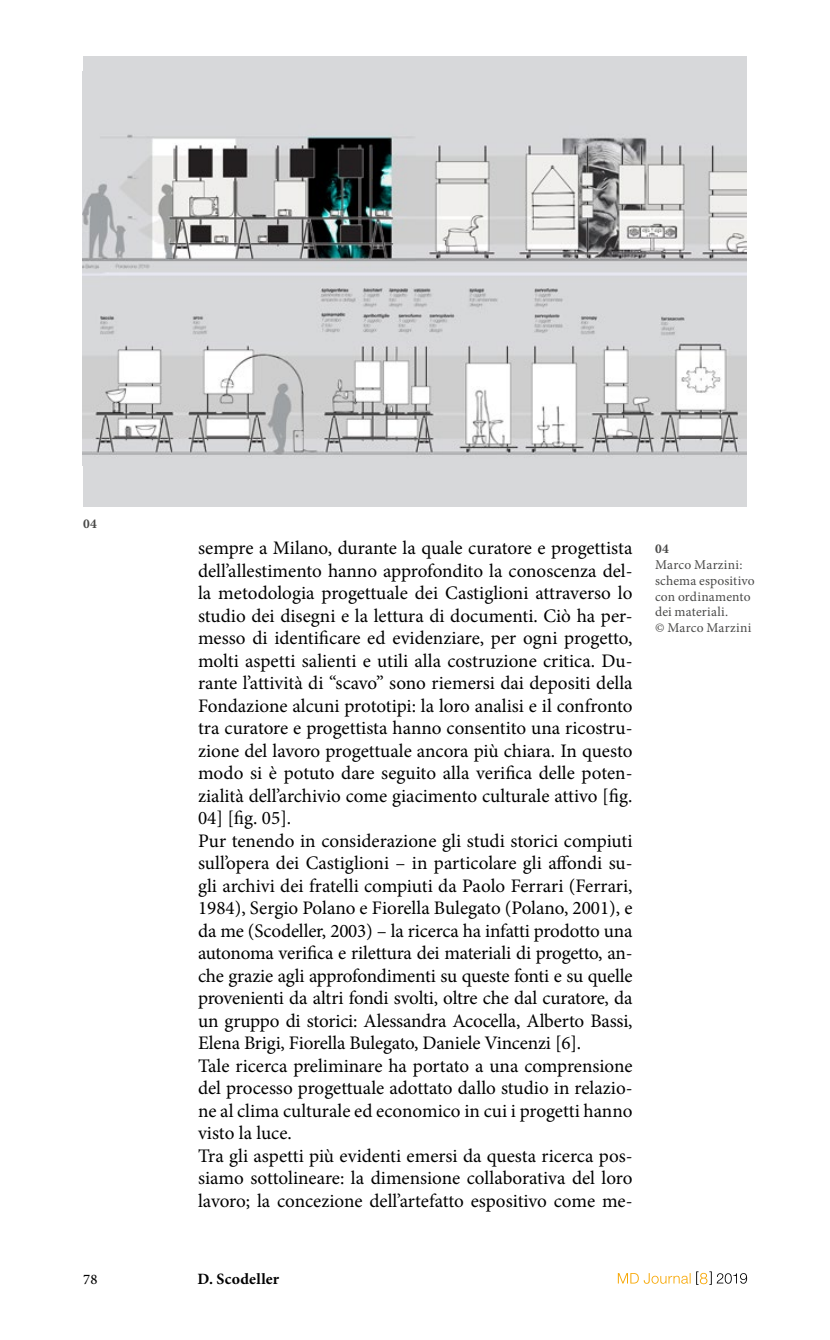
<style>
.page{position:relative;width:830px;height:1340px;background:#fff}
.page>*{position:absolute;margin:0;border:0;box-sizing:border-box;transform-origin:0 0}
.t1{font:19.12px/22.5px "Minion Pro";letter-spacing:-.005em;color:#000}
.t2{font:700 15.75px "Minion Pro";letter-spacing:.02em;color:#000}
.t3{font:500 14.62px "Minion Pro";color:#000}
.t4{font:13.5px/15.8px "Minion Pro";letter-spacing:.01em;color:#4a4a49}
.t5{font:700 13.5px "Minion Pro";color:#4a4a49}
</style>
<div class="page">
<svg style="left:617px;top:1271px;width:129px;height:13px"></svg>
<div style="left:83px;top:56px;width:663px;height:451px;background:#d7d8da"></div>
<img style="left:83px;top:134px;width:663px;height:323px">
<p class="t5" style="left:83px;top:514px;width:16px">04</p>
<p class="t1" style="left:198px;top:537px;width:436px">sempre a Milano, durante la quale curatore e progettista dell’allestimento hanno approfondito la conoscenza del&shy;la metodologia progettuale dei Castiglioni attraverso lo studio dei disegni e la lettura di documenti. Ciò ha per&shy;messo di identificare ed evidenziare, per ogni progetto, molti aspetti salienti e utili alla costruzione critica. Du&shy;rante l’attività di “scavo” sono riemersi dai depositi della Fondazione alcuni prototipi: la loro analisi e il confronto tra curatore e progettista hanno consentito una ricostru&shy;zione del lavoro progettuale ancora più chiara. In questo modo si è potuto dare seguito alla verifica delle poten&shy;zialità dell’archivio come giacimento culturale attivo [fig.<br>04] [fig. 05].<br>Pur tenendo in considerazione gli studi storici compiuti sull’opera dei Castiglioni – in particolare gli affondi su&shy;gli archivi dei fratelli compiuti da Paolo Ferrari (Ferrari, 1984), Sergio Polano e Fiorella Bulegato (Polano, 2001), e da me (Scodeller, 2003) – la ricerca ha infatti prodotto una autonoma verifica e rilettura dei materiali di progetto, an&shy;che grazie agli approfondimenti su queste fonti e su quelle provenienti da altri fondi svolti, oltre che dal curatore, da un gruppo di storici: Alessandra Acocella, Alberto Bassi, Elena Brigi, Fiorella Bulegato, Daniele Vincenzi [6].<br>Tale ricerca preliminare ha portato a una comprensione del processo progettuale adottato dallo studio in relazio&shy;ne al clima culturale ed economico in cui i progetti hanno visto la luce.<br>Tra gli aspetti più evidenti emersi da questa ricerca pos&shy;siamo sottolineare: la dimensione collaborativa del loro lavoro; la concezione dell’artefatto espositivo come me-</p>
<p class="t5" style="left:654px;top:539px;width:15px">04</p>
<p class="t4" style="left:654px;top:557px;width:101px">Marco Marzini: schema espositivo con ordinamento dei materiali.<br>© Marco Marzini</p>
<p class="t3" style="left:83px;top:1268px;width:16px">78</p>
<p class="t2" style="left:197px;top:1267px;width:83px">D. Scodeller</p>
</div>
